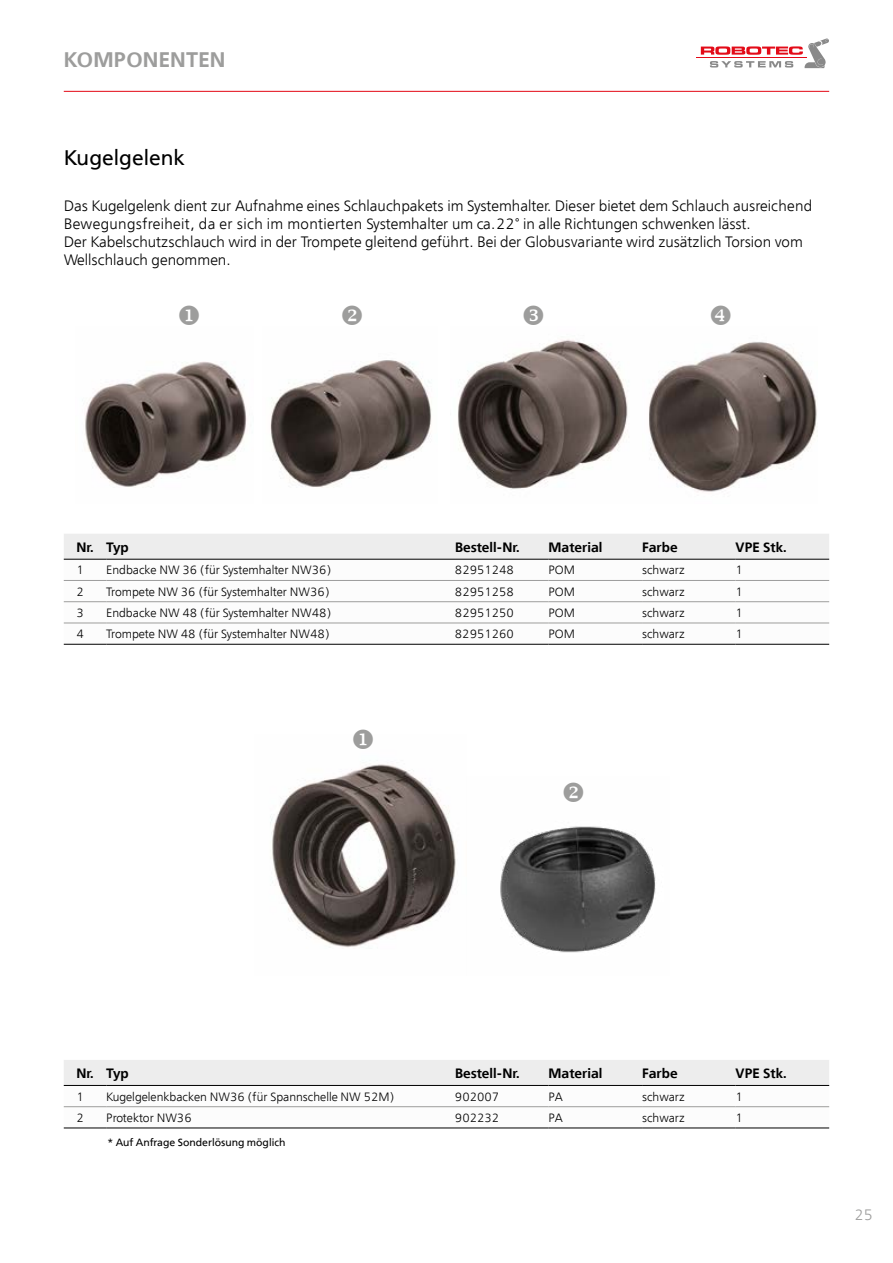
<style>
.page{position:relative;width:893px;height:1263px;background:#fff}
.page>*{position:absolute;margin:0;border:0;box-sizing:border-box;transform-origin:0 0}
.t1{font:21px "Free Set";color:#000}
.t2{font:600 21px "Free Set";letter-spacing:.01em;color:#9d9d9c}
.t3{font:300 15px/18px "Free Set";color:#000}
.t4{font:300 15px "Free Set";color:#9d9d9c}
.t5{font:600 13.5px "Free Set";color:#000}
.t6{font:300 12px "Free Set";color:#000}
.t7{font:10.5px "Free Set";color:#000}
</style>
<div class="page">
<hr style="left:697px;top:58px;width:110px;height:1px;background:#e30613">
<svg style="left:701px;top:38px;width:128px;height:30px"></svg>
<hr style="left:64px;top:91px;width:765px;height:1px;background:#e30613">
<div style="left:64px;top:534px;width:765px;height:25px;background:#ededed"></div>
<svg style="left:64px;top:602px;width:765px;height:42px"></svg>
<hr style="left:64px;top:644px;width:42px;height:1px;background:#000">
<hr style="left:106px;top:644px;width:349px;height:1px;background:#000">
<hr style="left:455px;top:644px;width:94px;height:1px;background:#000">
<hr style="left:549px;top:644px;width:93px;height:1px;background:#000">
<hr style="left:642px;top:644px;width:94px;height:1px;background:#000">
<hr style="left:736px;top:644px;width:93px;height:1px;background:#000">
<hr style="left:64px;top:559px;width:42px;height:1px;background:#000">
<hr style="left:106px;top:559px;width:349px;height:1px;background:#000">
<hr style="left:455px;top:559px;width:94px;height:1px;background:#000">
<hr style="left:549px;top:559px;width:93px;height:1px;background:#000">
<hr style="left:642px;top:559px;width:94px;height:1px;background:#000">
<hr style="left:736px;top:559px;width:93px;height:1px;background:#000">
<hr style="left:64px;top:580px;width:42px;height:1px;background:#9d9d9c">
<hr style="left:106px;top:580px;width:349px;height:1px;background:#9d9d9c">
<hr style="left:455px;top:580px;width:94px;height:1px;background:#9d9d9c">
<hr style="left:549px;top:580px;width:93px;height:1px;background:#9d9d9c">
<hr style="left:642px;top:580px;width:94px;height:1px;background:#9d9d9c">
<hr style="left:736px;top:580px;width:93px;height:1px;background:#9d9d9c">
<hr style="left:64px;top:601px;width:42px;height:1px;background:#9d9d9c">
<hr style="left:106px;top:601px;width:349px;height:1px;background:#9d9d9c">
<hr style="left:455px;top:601px;width:94px;height:1px;background:#9d9d9c">
<hr style="left:549px;top:601px;width:93px;height:1px;background:#9d9d9c">
<hr style="left:642px;top:601px;width:94px;height:1px;background:#9d9d9c">
<hr style="left:736px;top:601px;width:93px;height:1px;background:#9d9d9c">
<hr style="left:64px;top:623px;width:42px;height:1px;background:#9d9d9c">
<hr style="left:106px;top:623px;width:349px;height:1px;background:#9d9d9c">
<hr style="left:455px;top:623px;width:94px;height:1px;background:#9d9d9c">
<hr style="left:549px;top:623px;width:93px;height:1px;background:#9d9d9c">
<hr style="left:642px;top:623px;width:94px;height:1px;background:#9d9d9c">
<hr style="left:736px;top:623px;width:93px;height:1px;background:#9d9d9c">
<img style="left:85px;top:361px;width:162px;height:126px">
<img style="left:458px;top:339px;width:170px;height:150px">
<img style="left:649px;top:341px;width:168px;height:151px">
<img style="left:270px;top:360px;width:162px;height:128px">
<svg style="left:64px;top:1060px;width:765px;height:68px"></svg>
<hr style="left:106px;top:1085px;width:349px;height:1px;background:#000">
<hr style="left:455px;top:1085px;width:93px;height:1px;background:#000">
<hr style="left:548px;top:1085px;width:94px;height:1px;background:#000">
<hr style="left:642px;top:1085px;width:94px;height:1px;background:#000">
<hr style="left:736px;top:1085px;width:93px;height:1px;background:#000">
<hr style="left:106px;top:1128px;width:349px;height:1px;background:#000">
<hr style="left:455px;top:1128px;width:93px;height:1px;background:#000">
<hr style="left:548px;top:1128px;width:94px;height:1px;background:#000">
<hr style="left:642px;top:1128px;width:94px;height:1px;background:#000">
<hr style="left:736px;top:1128px;width:93px;height:1px;background:#000">
<hr style="left:106px;top:1106px;width:349px;height:1px;background:#9d9d9c">
<hr style="left:455px;top:1106px;width:93px;height:1px;background:#9d9d9c">
<hr style="left:548px;top:1106px;width:94px;height:1px;background:#9d9d9c">
<hr style="left:642px;top:1106px;width:94px;height:1px;background:#9d9d9c">
<hr style="left:736px;top:1106px;width:93px;height:1px;background:#9d9d9c">
<hr style="left:64px;top:1085px;width:42px;height:1px;background:#000">
<hr style="left:64px;top:1128px;width:42px;height:1px;background:#000">
<hr style="left:64px;top:1106px;width:42px;height:1px;background:#9d9d9c">
<img style="left:270px;top:764px;width:186px;height:184px">
<img style="left:500px;top:826px;width:156px;height:127px">
<h1 class="t2" style="left:64px;top:46px;width:163px">KOMPONENTEN</h1>
<h1 class="t1" style="left:64px;top:144px;width:123px">Kugelgelenk</h1>
<p class="t3" style="left:64px;top:197px;width:750px">Das Kugelgelenk dient zur Aufnahme eines Schlauchpakets im Systemhalter. Dieser bietet dem Schlauch ausreichend Bewegungsfreiheit, da er sich im montierten Systemhalter um ca. 22° in alle Richtungen schwenken lässt.<br>Der Kabelschutzschlauch wird in der Trompete gleitend geführt. Bei der Globusvariante wird zusätzlich Torsion vom Wellschlauch genommen.</p>
<p class="t5" style="left:77px;top:538px;width:54px">Nr. Typ</p>
<p class="t5" style="left:455px;top:538px;width:66px">Bestell-Nr.</p>
<p class="t5" style="left:549px;top:538px;width:55px">Material</p>
<p class="t5" style="left:642px;top:538px;width:37px">Farbe</p>
<p class="t5" style="left:736px;top:538px;width:53px">VPE Stk.</p>
<p class="t6" style="left:77px;top:563px;width:9px">1</p>
<p class="t6" style="left:106px;top:563px;width:227px">Endbacke NW 36 (für Systemhalter NW36)</p>
<p class="t6" style="left:455px;top:563px;width:60px">82951248</p>
<p class="t6" style="left:548px;top:563px;width:28px">POM</p>
<p class="t6" style="left:642px;top:563px;width:44px">schwarz</p>
<p class="t6" style="left:736px;top:563px;width:9px">1</p>
<p class="t6" style="left:77px;top:584px;width:9px">2</p>
<p class="t6" style="left:106px;top:584px;width:225px">Trompete NW 36 (für Systemhalter NW36)</p>
<p class="t6" style="left:455px;top:584px;width:60px">82951258</p>
<p class="t6" style="left:548px;top:584px;width:28px">POM</p>
<p class="t6" style="left:642px;top:584px;width:44px">schwarz</p>
<p class="t6" style="left:736px;top:584px;width:9px">1</p>
<p class="t6" style="left:77px;top:605px;width:9px">3</p>
<p class="t6" style="left:106px;top:605px;width:227px">Endbacke NW 48 (für Systemhalter NW48)</p>
<p class="t6" style="left:455px;top:605px;width:60px">82951250</p>
<p class="t6" style="left:548px;top:605px;width:28px">POM</p>
<p class="t6" style="left:642px;top:605px;width:44px">schwarz</p>
<p class="t6" style="left:736px;top:605px;width:9px">1</p>
<p class="t6" style="left:76px;top:627px;width:9px">4</p>
<p class="t6" style="left:106px;top:627px;width:225px">Trompete NW 48 (für Systemhalter NW48)</p>
<p class="t6" style="left:455px;top:627px;width:60px">82951260</p>
<p class="t6" style="left:548px;top:627px;width:28px">POM</p>
<p class="t6" style="left:642px;top:627px;width:44px">schwarz</p>
<p class="t6" style="left:736px;top:627px;width:9px">1</p>
<p class="t5" style="left:77px;top:1064px;width:54px">Nr. Typ</p>
<p class="t5" style="left:455px;top:1064px;width:66px">Bestell-Nr.</p>
<p class="t5" style="left:549px;top:1064px;width:55px">Material</p>
<p class="t5" style="left:642px;top:1064px;width:37px">Farbe</p>
<p class="t5" style="left:736px;top:1064px;width:53px">VPE Stk.</p>
<p class="t6" style="left:77px;top:1089px;width:9px">1</p>
<p class="t6" style="left:106px;top:1089px;width:290px">Kugelgelenkbacken NW36 (für Spannschelle NW 52M)</p>
<p class="t6" style="left:455px;top:1089px;width:46px">902007</p>
<p class="t6" style="left:548px;top:1089px;width:16px">PA</p>
<p class="t6" style="left:642px;top:1089px;width:44px">schwarz</p>
<p class="t6" style="left:736px;top:1089px;width:9px">1</p>
<p class="t6" style="left:77px;top:1110px;width:9px">2</p>
<p class="t6" style="left:106px;top:1110px;width:87px">Protektor NW36</p>
<p class="t6" style="left:455px;top:1110px;width:46px">902232</p>
<p class="t6" style="left:548px;top:1110px;width:16px">PA</p>
<p class="t6" style="left:642px;top:1110px;width:44px">schwarz</p>
<p class="t6" style="left:736px;top:1110px;width:9px">1</p>
<p class="t7" style="left:107px;top:1135px;width:179px">* Auf Anfrage Sonderlösung möglich</p>
<p class="t4" style="left:854px;top:1205px;width:20px">25</p>
</div>
